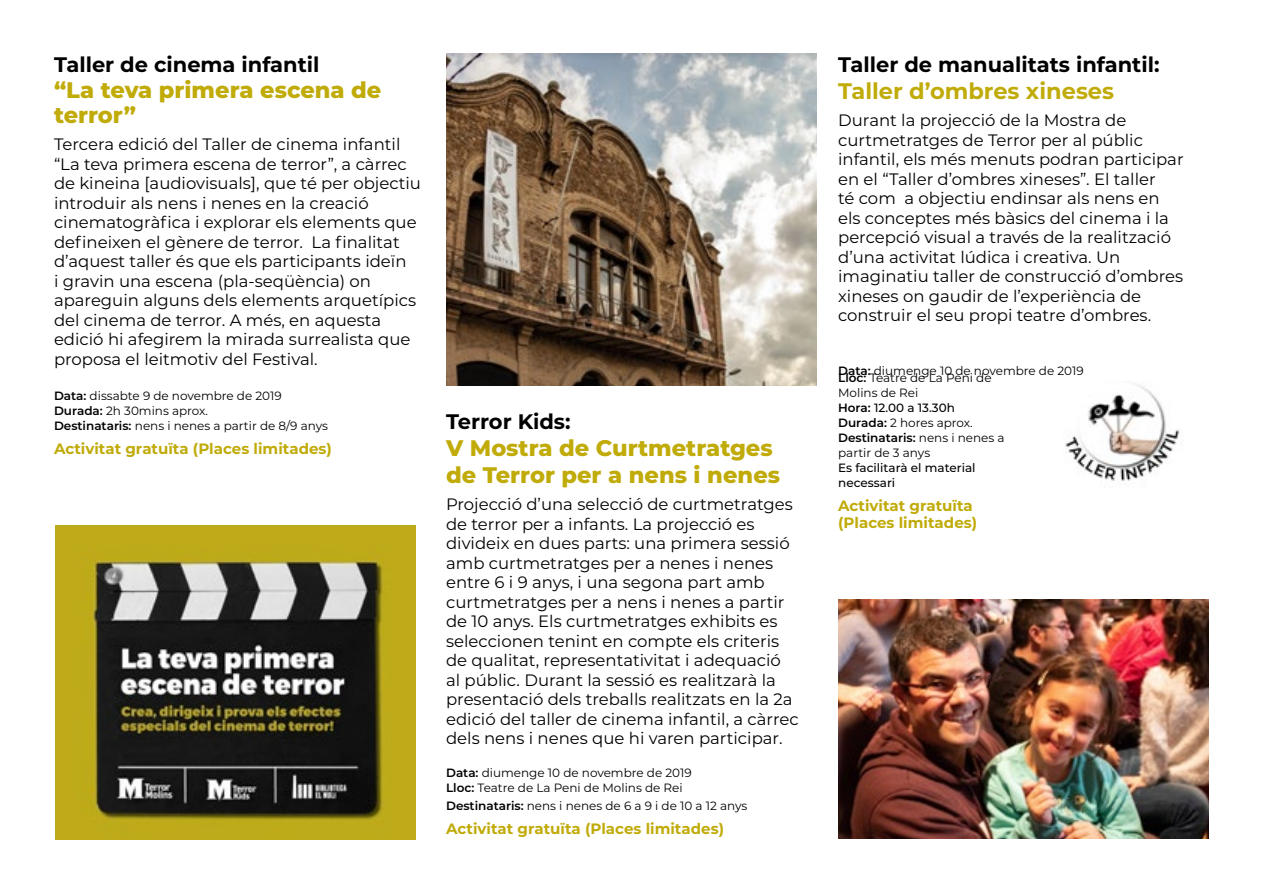
<style>
.page{position:relative;width:1263px;height:893px;background:#fff}
.page>*{position:absolute;margin:0;border:0;box-sizing:border-box;transform-origin:0 0}
.t1{font:800 22.5px/27px "Montserrat";color:#c0ab09}
.t2{font:700 22.5px "Montserrat";color:#c0ab09}
.t3{font:700 21px "Montserrat";color:#000}
.t4{font:16.5px/19.5px "Montserrat";color:#000}
.t5{font:700 15px/16.5px "Montserrat";color:#c0ab09}
.t6{font:12px/15px "Montserrat";color:#000}
.t7{font:500 12px/15px "Montserrat";color:#000}
.s1{font-weight:600}
.s2{font-weight:500}
</style>
<div class="page">
<img style="left:1065px;top:384px;width:115px;height:101px">
<img style="left:56px;top:525px;width:360px;height:315px">
<img style="left:446px;top:53px;width:371px;height:333px">
<img style="left:838px;top:600px;width:371px;height:239px">
<p class="t3" style="left:54px;top:50px;width:267px">Taller de cinema infantil</p>
<h1 class="t1" style="left:54px;top:76px;width:329px;line-height:25.5px">“La teva primera escena de terror”</h1>
<p class="t4" style="left:54px;top:134px;width:369px">Tercera edició del Taller de cinema infantil “La teva primera escena de terror”, a càrrec de kineina [audiovisuals], que té per objectiu introduir als nens i nenes en la creació cinematogràfica i explorar els elements que defineixen el gènere de terror. La finalitat d’aquest taller és que els participants ideïn<br>i gravin una escena (pla-seqüència) on apareguin alguns dels elements arquetípics del cinema de terror. A més, en aquesta edició hi afegirem la mirada surrealista que proposa el leitmotiv del Festival.</p>
<p class="t6" style="left:54px;top:388px;width:276px"><span class="s1">Data:</span> dissabte 9 de novembre de 2019<br><span class="s1">Durada:</span> 2h 30mins aprox.<br><span class="s1">Destinataris:</span> nens i nenes a partir de 8/9 anys</p>
<p class="t5" style="left:54px;top:440px;width:279px">Activitat gratuïta (Places limitades)</p>
<p class="t3" style="left:446px;top:407px;width:126px">Terror Kids:</p>
<h1 class="t1" style="left:446px;top:434px;width:335px">V Mostra de Curtmetratges de Terror per a nens i nenes</h1>
<p class="t4" style="left:446px;top:494px;width:354px">Projecció d’una selecció de curtmetratges de terror per a infants. La projecció es divideix en dues parts: una primera sessió amb curtmetratges per a nenes i nenes entre 6 i 9 anys, i una segona part amb curtmetratges per a nens i nenes a partir de 10 anys. Els curtmetratges exhibits es seleccionen tenint en compte els criteris de qualitat, representativitat i adequació al públic. Durant la sessió es realitzarà la presentació dels treballs realitzats en la 2a edició del taller de cinema infantil, a càrrec dels nens i nenes que hi varen participar.</p>
<p class="t6" style="left:446px;top:765px;width:247px"><span class="s1">Data:</span> diumenge 10 de novembre de 2019<br><span class="s1">Lloc:</span> Teatre de La Peni de Molins de Rei</p>
<p class="t6" style="left:446px;top:798px;width:303px"><span class="s1">Destinataris:</span> nens i nenes de 6 a 9 i de 10 a 12 anys</p>
<p class="t5" style="left:446px;top:820px;width:279px">Activitat gratuïta (Places limitades)</p>
<p class="t3" style="left:838px;top:50px;width:323px">Taller de manualitats infantil:</p>
<h1 class="t2" style="left:838px;top:75px;width:277px">Taller d’ombres xineses</h1>
<p class="t4" style="left:838px;top:110px;width:347px">Durant la projecció de la Mostra de curtmetratges de Terror per al públic infantil, els més menuts podran participar en el “Taller d’ombres xineses”. El taller<br>té com a objectiu endinsar als nens en els conceptes més bàsics del cinema i la percepció visual a través de la realització d’una activitat lúdica i creativa. Un imaginatiu taller de construcció d’ombres xineses on gaudir de l’experiència de construir el seu propi teatre d’ombres.</p>
<p class="t6" style="left:838px;top:363px;width:247px"><span class="s1">Data:</span> diumenge 10 de novembre de 2019</p>
<p class="t6" style="left:838px;top:370px;width:168px"><span class="s1">Lloc:</span> Teatre de La Peni de<br>Molins de Rei<br><span class="s1">Hora:</span> <span class="s2">12.00 a 13.30h<br></span><span class="s1">Durada:</span> 2 hores aprox.<br><span class="s1">Destinataris:</span> nens i nenes a partir de 3 anys</p>
<p class="t7" style="left:838px;top:460px;width:139px">Es facilitarà el material necessari</p>
<p class="t5" style="left:838px;top:497px;width:140px">Activitat gratuïta (Places limitades)</p>
</div>
